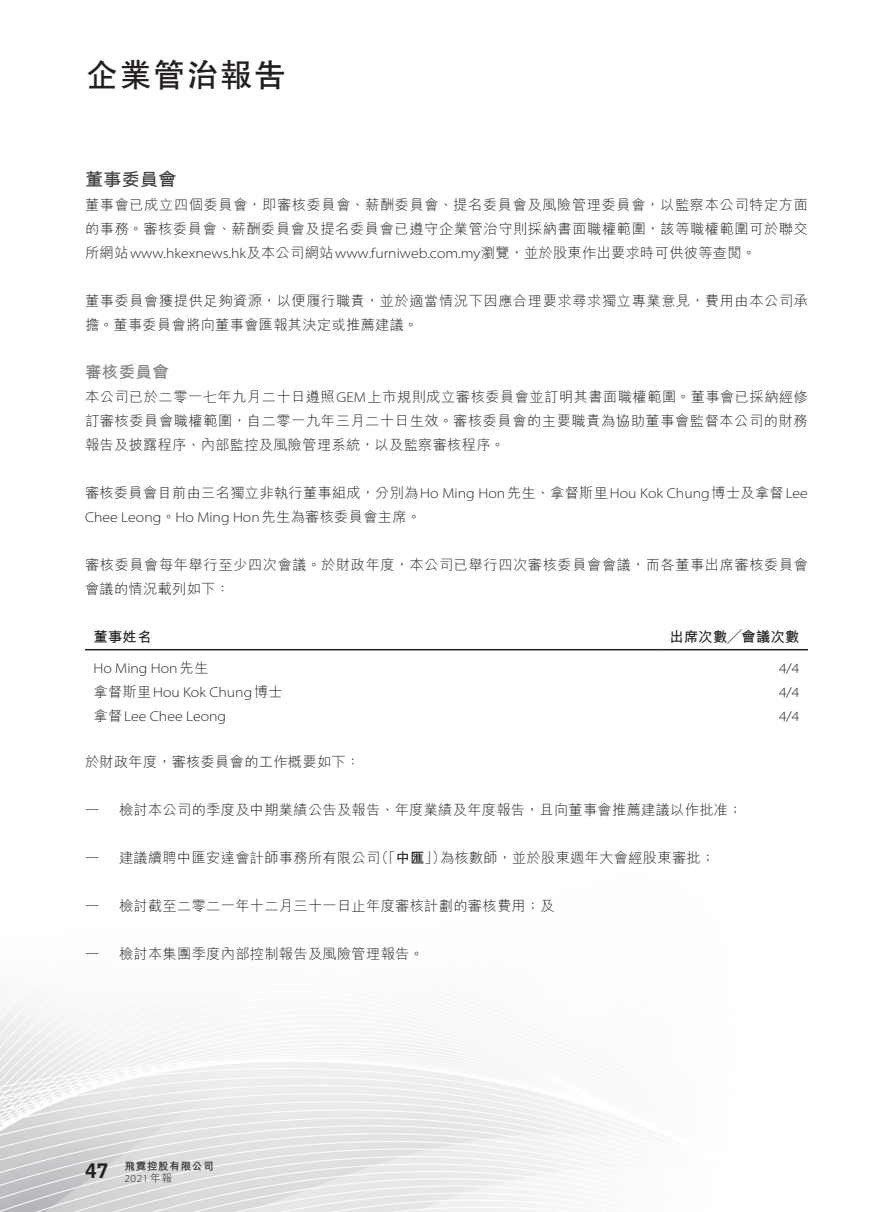
<style>
.page{position:relative;width:893px;height:1212px;background:#fff}
.page>*{position:absolute;margin:0;border:0;box-sizing:border-box;transform-origin:0 0}
.t1{font:700 33px "C Hei 2 HK";letter-spacing:.015em;color:#231f20}
.t2{font:700 21px "Battersea";color:#231f20}
._01_H1{font:700 18px "M Hei HK";letter-spacing:.02em;color:#3e3e3f}
._02_H2{font:700 16.5px "M Hei HK";letter-spacing:.02em;color:#808285}
._00_txt{font:300 14.25px/24px "M Hei HK";letter-spacing:.02em;color:#231f20;text-align:justify}
._00_txt-2{font:300 14.25px/24px "M Hei HK";letter-spacing:.04em;color:#231f20}
._50_Table_txt{font:300 semi-expanded 14.25px "Myriad Pro";color:#231f20}
._50_Table_txt-2{font:700 14.25px "M Hei HK";letter-spacing:.02em;color:#231f20}
._00_txt-3{font:300 semi-expanded 14.25px "Myriad Pro";color:#231f20}
.t3{font:700 10.5px "M Hei HK";letter-spacing:.07em;color:#231f20}
.t4{font:300 semi-expanded 10.5px "Myriad Pro";color:#231f20}
.s1{font-family:"Myriad Pro";font-stretch:semi-expanded}
.s2{font-family:"M Hei HK";font-stretch:normal}
.s3{font-weight:700}
</style>
<div class="page">
<img style="left:0;top:650px;width:808px;height:562px">
<hr style="left:85px;top:649px;width:574px;height:1px;background:#231f20">
<hr style="left:659px;top:649px;width:149px;height:1px;background:#231f20">
<h1 class="t1" style="left:85px;top:59px;width:202px">企業管治報告</h1>
<p class="_01_H1" style="left:85px;top:166px;width:93px">董事委員會</p>
<p class="_00_txt" style="left:85px;top:193px;width:725px">董事會已成立四個委員會，即審核委員會、薪酬委員會、提名委員會及風險管理委員會，以監察本公司特定方面的事務。審核委員會、薪酬委員會及提名委員會已遵守企業管治守則採納書面職權範圍，該等職權範圍可於聯交所網站<span class="s1">www.hkexnews.hk</span>及本公司網站<span class="s1">www.furniweb.com.my</span>瀏覽，並於股東作出要求時可供彼等查閱。</p>
<p class="_00_txt-2" style="left:85px;top:289px;width:725px">董事委員會獲提供足夠資源，以便履行職責，並於適當情況下因應合理要求尋求獨立專業意見，費用由本公司承擔。董事委員會將向董事會匯報其決定或推薦建議。</p>
<p class="_02_H2" style="left:85px;top:360px;width:85px">審核委員會</p>
<p class="_00_txt" style="left:85px;top:385px;width:724px">本公司已於二零一七年九月二十日遵照<span class="s1">GEM</span>上市規則成立審核委員會並訂明其書面職權範圍。董事會已採納經修訂審核委員會職權範圍，自二零一九年三月二十日生效。審核委員會的主要職責為協助董事會監督本公司的財務報告及披露程序、內部監控及風險管理系統，以及監察審核程序。</p>
<p class="_00_txt" style="left:85px;top:481px;width:724px">審核委員會目前由三名獨立非執行董事組成，分別為<span class="s1">Ho Ming Hon</span>先生、拿督斯里<span class="s1">Hou Kok Chung</span>博士及拿督<span class="s1">Lee<br>Chee Leong</span>。<span class="s1">Ho Ming Hon</span>先生為審核委員會主席。</p>
<p class="_00_txt-2" style="left:85px;top:553px;width:725px">審核委員會每年舉行至少四次會議。於財政年度，本公司已舉行四次審核委員會會議，而各董事出席審核委員會會議的情況載列如下：</p>
<p class="_50_Table_txt-2" style="left:669px;top:627px;width:131px">出席次數╱會議次數</p>
<p class="_50_Table_txt-2" style="left:94px;top:627px;width:59px">董事姓名</p>
<p class="_50_Table_txt" style="left:94px;top:659px;width:116px">Ho Ming Hon<span class="s2">先生</span></p>
<p class="_50_Table_txt" style="left:94px;top:683px;width:191px"><span class="s2">拿督斯里</span>Hou Kok Chung<span class="s2">博士</span></p>
<p class="_50_Table_txt" style="left:94px;top:707px;width:134px"><span class="s2">拿督</span>Lee Chee Leong</p>
<p class="_00_txt" style="left:85px;top:749px;width:277px">於財政年度，審核委員會的工作概要如下：</p>
<p class="_00_txt" style="left:119px;top:797px;width:625px">檢討本公司的季度及中期業績公告及報告、年度業績及年度報告，且向董事會推薦建議以作批准;</p>
<p class="_00_txt-3" style="left:85px;top:799px;width:16px">—</p>
<p class="_00_txt-3" style="left:85px;top:847px;width:16px">—</p>
<p class="_00_txt-3" style="left:85px;top:895px;width:16px">—</p>
<p class="_00_txt-3" style="left:85px;top:943px;width:16px">—</p>
<p class="_00_txt" style="left:440px;top:845px;width:277px">為核數師，並於股東週年大會經股東審批;</p>
<p class="_00_txt" style="left:119px;top:845px;width:263px">建議續聘中匯安達會計師事務所有限公司</p>
<p class="_00_txt" style="left:374px;top:845px;width:73px">（「<span class="s3">中匯</span>」）</p>
<p class="_00_txt" style="left:119px;top:893px;width:437px">檢討截至二零二一年十二月三十一日止年度審核計劃的審核費用；及</p>
<p class="_00_txt" style="left:119px;top:941px;width:306px">檢討本集團季度內部控制報告及風險管理報告。</p>
<p class="_50_Table_txt" style="left:779px;top:659px;width:22px">4/4</p>
<p class="_50_Table_txt" style="left:779px;top:683px;width:22px">4/4</p>
<p class="_50_Table_txt" style="left:779px;top:707px;width:22px">4/4</p>
<h2 class="t2" style="left:85px;top:1158px;width:25px">47</h2>
<p class="t3" style="left:125px;top:1158px;width:91px">飛霓控股有限公司</p>
<p class="t4" style="left:125px;top:1172px;width:49px">2021<span class="s2">年報</span></p>
</div>
